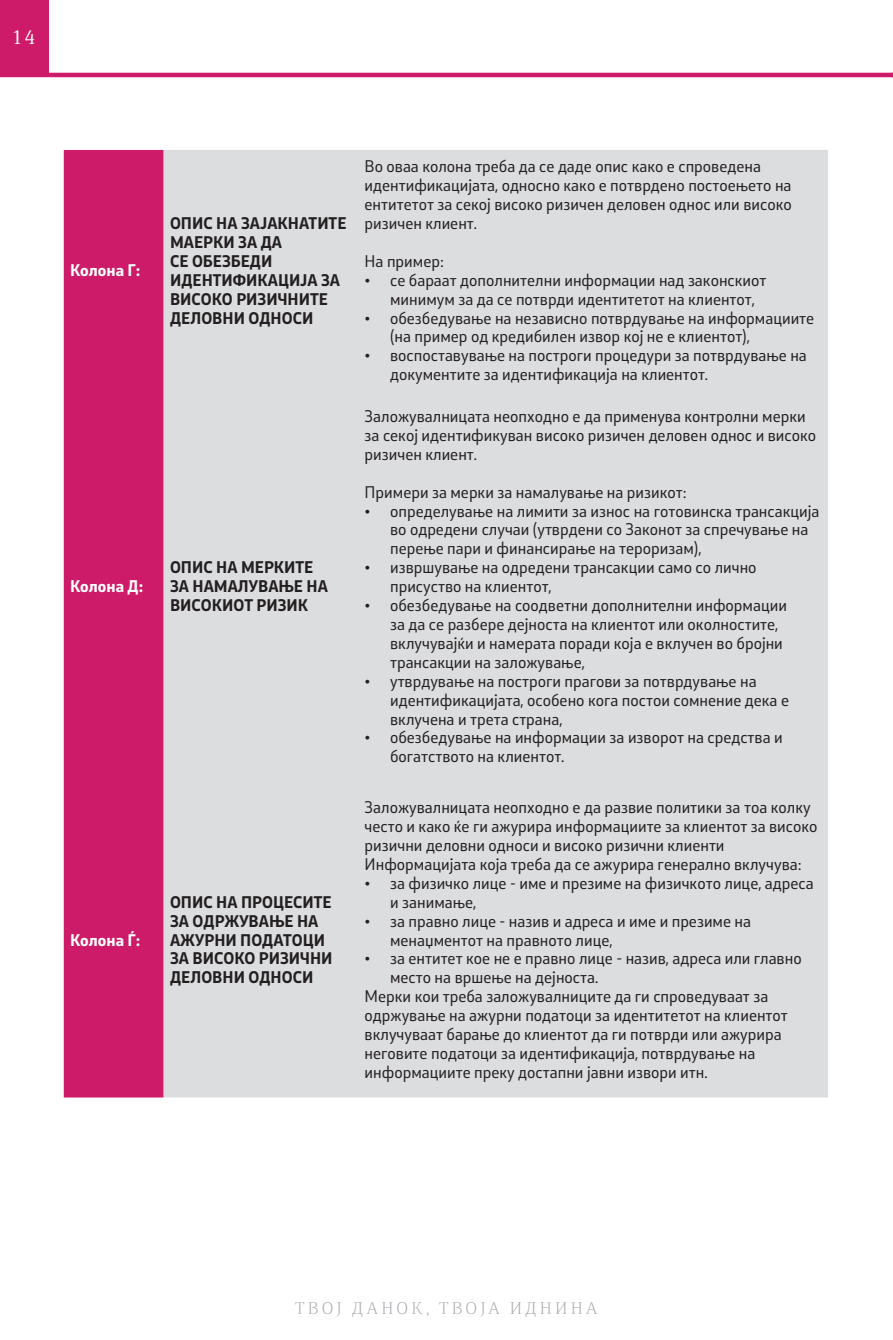
<style>
.page{position:relative;width:893px;height:1340px;background:#fff}
.page>*{position:absolute;margin:0;border:0;box-sizing:border-box;transform-origin:0 0}
.t1{font:18px "Stobi Serif";color:#fff}
.t2{font:15.75px/18.9px "Stobi Sans";color:#231f20}
.t3{font:700 15.75px/18.9px "Stobi Sans";color:#231f20}
.t4{font:700 15.75px "Stobi Sans";color:#fff}
.t5{font:300 15.75px "Stobi Serif";letter-spacing:.2em;color:#a8a9ad}
</style>
<div class="page">
<div style="left:0;top:0;width:48px;height:77px;background:#ce1b69"></div>
<hr style="left:0;top:73px;width:893px;height:4px;background:#ce1b69">
<div style="left:64px;top:150px;width:100px;height:947px;background:#ce1b69"></div>
<div style="left:164px;top:150px;width:664px;height:947px;background:#dcdddf"></div>
<p class="t1" style="left:14px;top:25px;width:23px">14</p>
<p class="t4" style="left:70px;top:260px;width:72px">Колона Г:</p>
<p class="t4" style="left:70px;top:575px;width:75px">Колона Д:</p>
<p class="t4" style="left:70px;top:928px;width:72px">Колона Ѓ:</p>
<p class="t3" style="left:170px;top:213px;width:178px">ОПИС НА ЗАЈАКНАТИТЕ<br>МАЕРКИ ЗА ДА<br>СЕ ОБЕЗБЕДИ<br>ИДЕНТИФИКАЦИЈА ЗА<br>ВИСОКО РИЗИЧНИТЕ<br>ДЕЛОВНИ ОДНОСИ</p>
<p class="t3" style="left:170px;top:557px;width:159px">ОПИС НА МЕРКИТЕ<br>ЗА НАМАЛУВАЊЕ НА<br>ВИСОКИОТ РИЗИК</p>
<p class="t3" style="left:170px;top:892px;width:164px">ОПИС НА ПРОЦЕСИТЕ<br>ЗА ОДРЖУВАЊЕ НА<br>АЖУРНИ ПОДАТОЦИ<br>ЗА ВИСОКО РИЗИЧНИ<br>ДЕЛОВНИ ОДНОСИ</p>
<p class="t2" style="left:365px;top:157px;width:429px">Во оваа колона треба да се даде опис како е спроведена идентификацијата, односно како е потврдено постоењето на ентитетот за секој високо ризичен деловен однос или високо ризичен клиент.</p>
<p class="t2" style="left:365px;top:251px;width:81px">На пример:</p>
<p class="t2" style="left:390px;top:270px;width:378px;text-indent:-26px">• се бараат дополнителни информации над законскиот минимум за да се потврди идентитетот на клиентот,</p>
<p class="t2" style="left:390px;top:308px;width:426px;text-indent:-26px">• обезбедување на независно потврдување на информациите (на пример од кредибилен извор кој не е клиентот),</p>
<p class="t2" style="left:390px;top:346px;width:418px;text-indent:-26px">• воспоставување на построги процедури за потврдување на документите за идентификација на клиентот.</p>
<p class="t2" style="left:365px;top:406px;width:453px">Заложувалницата неопходно е да применува контролни мерки за секој идентификуван високо ризичен деловен однос и високо ризичен клиент.</p>
<p class="t2" style="left:365px;top:482px;width:324px">Примери за мерки за намалување на ризикот:</p>
<p class="t2" style="left:390px;top:501px;width:431px;text-indent:-26px">• определување на лимити за износ на готовинска трансакција во одредени случаи (утврдени со Законот за спречување на перење пари и финансирање на тероризам),</p>
<p class="t2" style="left:390px;top:557px;width:368px;text-indent:-26px">• извршување на одредени трансакции само со лично присуство на клиентот,</p>
<p class="t2" style="left:390px;top:595px;width:398px;text-indent:-26px">• обезбедување на соодветни дополнителни информации за да се разбере дејноста на клиентот или околностите, вклучувајќи и намерата поради која е вклучен во бројни трансакции на заложување,</p>
<p class="t2" style="left:390px;top:671px;width:400px;text-indent:-26px">• утврдување на построги прагови за потврдување на идентификацијата, особено кога постои сомнение дека е вклучена и трета страна,</p>
<p class="t2" style="left:390px;top:727px;width:394px;text-indent:-26px">• обезбедување на информации за изворот на средства и богатството на клиентот.</p>
<p class="t2" style="left:365px;top:797px;width:454px">Заложувалницата неопходно е да развие политики за тоа колку често и како ќе ги ажурира информациите за клиентот за високо ризични деловни односи и високо ризични клиенти Информацијата која треба да се ажурира генерално вклучува:</p>
<p class="t2" style="left:390px;top:873px;width:425px;text-indent:-26px">• за физичко лице - име и презиме на физичкото лице, адреса и занимање,</p>
<p class="t2" style="left:390px;top:910px;width:363px;text-indent:-26px">• за правно лице - назив и адреса и име и презиме на менаџментот на правното лице,</p>
<p class="t2" style="left:365px;top:948px;width:439px">• за ентитет кое не е правно лице - назив, адреса или главно</p>
<p class="t2" style="left:390px;top:967px;width:210px">место на вршење на дејноста.</p>
<p class="t2" style="left:365px;top:986px;width:405px">Мерки кои треба заложувалниците да ги спроведуваат за</p>
<p class="t2" style="left:365px;top:1005px;width:425px">одржување на ажурни податоци за идентитетот на клиентот</p>
<p class="t2" style="left:365px;top:1024px;width:419px">вклучуваат барање до клиентот да ги потврди или ажурира</p>
<p class="t2" style="left:365px;top:1043px;width:392px">неговите податоци за идентификација, потврдување на</p>
<p class="t2" style="left:365px;top:1062px;width:344px">информациите преку достапни јавни извори итн.</p>
<p class="t5" style="left:295px;top:1297px;width:304px">ТВОЈ ДАНОК, ТВОЈА ИДНИНА</p>
</div>
